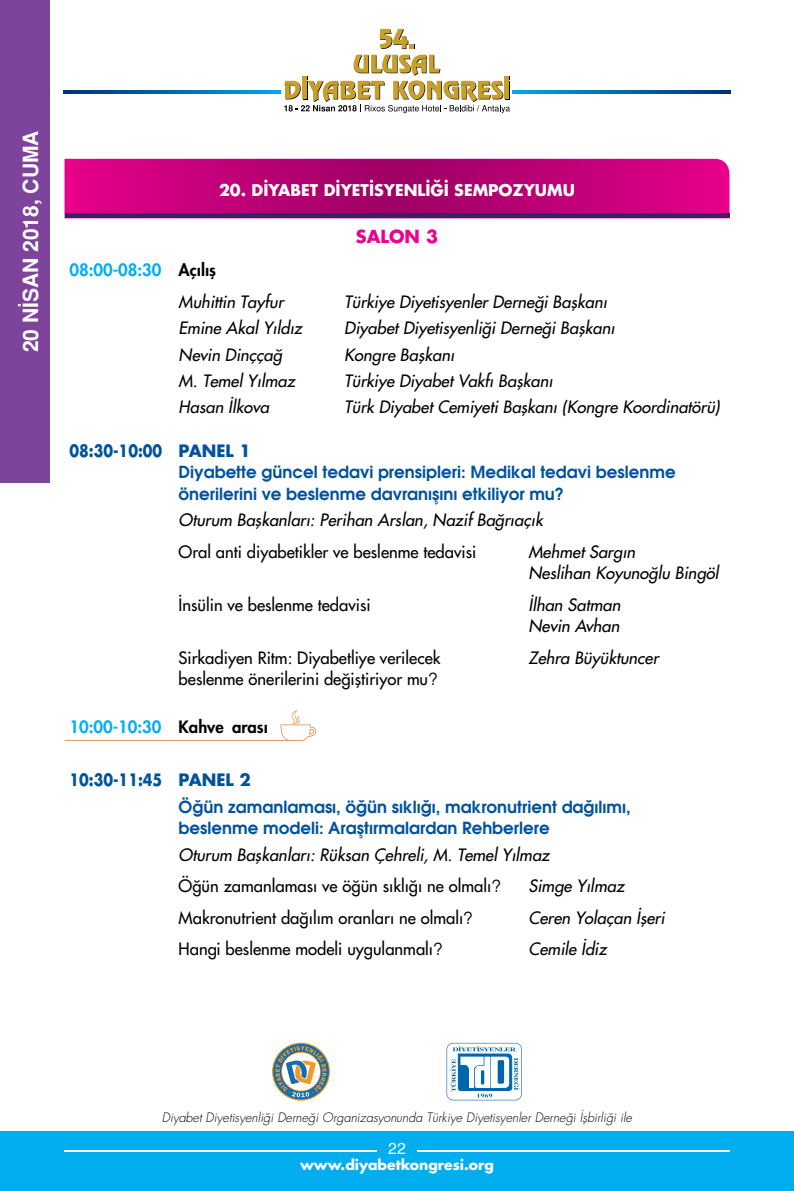
<style>
.page{position:relative;width:794px;height:1191px;background:#fff}
.page>*{position:absolute;margin:0;border:0;box-sizing:border-box;transform-origin:0 0}
.t1{font:700 21px "Helvetica Tr";color:#fff}
.t2{font:17.5px "Futura Bold Tr";color:#ec008c}
.t3{font:16.62px/21.5px "Futura Italic Tr";color:#000}
.t4{font:16.62px "Futura Normal Tr";color:#000}
.t5{font:16.62px/21.5px "Avant Garde Bold Tr";color:#00529c}
.t6{font:16.62px "Futura Heavy Tr";color:#00aeef}
.t7{font:16.62px "Futura Bold Tr";color:#00529c;scale:.85 1}
.t8{font:16.62px "Futura Bold Tr";color:#00529c}
.t9{font:15.75px "Futura Bold Tr";color:#fff}
.t10{font:15.75px "Helvetica Normal Tr";color:#fff}
.t11{font:14px "Futura Bold Tr";color:#fff}
.t12{font:12.6px "Futura Light Ita Tr";color:#000}
.s1{color:#000}
.s2{font-family:"Avant Garde Tr"}
</style>
<div class="page">
<div style="left:0;top:0;width:50px;height:483px;background:#7e439a"></div>
<div style="left:0;top:1131px;width:794px;height:60px;background:#00aeef"></div>
<hr style="left:417px;top:1149px;width:313px;height:2px;background:#fff">
<hr style="left:64px;top:1149px;width:312px;height:2px;background:#fff">
<svg style="left:64px;top:90px;width:217px;height:3px"></svg>
<svg style="left:512px;top:90px;width:218px;height:3px"></svg>
<svg style="left:379px;top:29px;width:35px;height:20px"></svg>
<svg style="left:284px;top:55px;width:226px;height:58px"></svg>
<svg style="left:64px;top:159px;width:665px;height:54px;background:#c10077"></svg>
<div style="left:64px;top:213px;width:665px;height:5px;background:#3a2163"></div>
<svg style="left:64px;top:710px;width:252px;height:31px"></svg>
<svg style="left:272px;top:1042px;width:58px;height:58px"></svg>
<svg style="left:273px;top:1043px;width:56px;height:56px"></svg>
<svg style="left:275px;top:1045px;width:51px;height:52px"></svg>
<svg style="left:446px;top:1042px;width:76px;height:58px"></svg>
<p class="t1" style="left:18px;top:352px;width:223px;rotate:-90deg">20 NİSAN 2018, CUMA</p>
<p class="t9" style="left:219px;top:179px;width:357px">20. DİYABET DİYETİSYENLİĞİ SEMPOZYUMU</p>
<p class="t2" style="left:356px;top:224px;width:25px">Salon</p>
<p class="t2" style="left:426px;top:224px;width:14px">3</p>
<p class="t6" style="left:69px;top:259px;width:148px">08:00-08:30 <span class="s1">Açılış</span></p>
<p class="t3" style="left:179px;top:290px;width:106px">Muhittin Tayfur</p>
<p class="t3" style="left:344px;top:290px;width:264px">Türkiye Diyetisyenler Derneği Başkanı</p>
<p class="t3" style="left:179px;top:317px;width:125px">Emine Akal Yıldız</p>
<p class="t3" style="left:344px;top:317px;width:272px">Diyabet Diyetisyenliği Derneği Başkanı</p>
<p class="t3" style="left:179px;top:343px;width:105px">Nevin Dinççağ</p>
<p class="t3" style="left:344px;top:343px;width:111px">Kongre Başkanı</p>
<p class="t3" style="left:179px;top:370px;width:118px">M. Temel Yılmaz</p>
<p class="t3" style="left:344px;top:370px;width:210px">Türkiye Diyabet Vakfı Başkanı</p>
<p class="t3" style="left:179px;top:396px;width:92px">Hasan İlkova</p>
<p class="t3" style="left:344px;top:396px;width:377px">Türk Diyabet Cemiyeti Başkanı (Kongre Koordinatörü)</p>
<p class="t7" style="left:69px;top:439px;width:155px">08:30-10:00 Panel</p>
<p class="t8" style="left:239px;top:439px;width:13px">1</p>
<p class="t5" style="left:179px;top:461px;width:498px">Diyabette güncel tedavi prensipleri: Medikal tedavi beslenme önerilerini ve beslenme davranışını etkiliyor mu?</p>
<p class="t3" style="left:179px;top:509px;width:365px">Oturum Başkanları: Perihan Arslan, Nazif Bağrıaçık</p>
<p class="t4" style="left:179px;top:540px;width:299px">Oral anti diyabetikler ve beslenme tedavisi</p>
<p class="t3" style="left:528px;top:540px;width:192px">Mehmet Sargın<br>Neslihan Koyunoğlu Bingöl</p>
<p class="t4" style="left:179px;top:593px;width:193px">İnsülin ve beslenme tedavisi</p>
<p class="t3" style="left:528px;top:593px;width:93px">İlhan Satman<br>Nevin Avhan</p>
<p class="t4" style="left:179px;top:646px;width:263px">Sirkadiyen Ritm: Diyabetliye verilecek</p>
<p class="t3" style="left:528px;top:646px;width:131px">Zehra Büyüktuncer</p>
<p class="t4" style="left:179px;top:668px;width:261px">beslenme önerilerini değiştiriyor mu<span class="s2">?</span></p>
<p class="t6" style="left:69px;top:716px;width:200px">10:00-10:30 <span class="s1">Kahve arası</span></p>
<p class="t7" style="left:69px;top:768px;width:155px">10:30-11:45 Panel</p>
<p class="t8" style="left:239px;top:768px;width:13px">2</p>
<p class="t5" style="left:179px;top:795px;width:454px">Öğün zamanlaması, öğün sıklığı, makronutrient dağılımı, beslenme modeli: Araştırmalardan Rehberlere</p>
<p class="t3" style="left:179px;top:843px;width:372px">Oturum Başkanları: Rüksan Çehreli, M. Temel Yılmaz</p>
<p class="t4" style="left:179px;top:875px;width:324px">Öğün zamanlaması ve öğün sıklığı ne olmalı<span class="s2">?</span></p>
<p class="t3" style="left:528px;top:875px;width:97px">Simge Yılmaz</p>
<p class="t4" style="left:179px;top:906px;width:296px">Makronutrient dağılım oranları ne olmalı<span class="s2">?</span></p>
<p class="t3" style="left:528px;top:906px;width:138px">Ceren Yolaçan İşeri</p>
<p class="t4" style="left:179px;top:938px;width:266px">Hangi beslenme modeli uygulanmalı<span class="s2">?</span></p>
<p class="t3" style="left:528px;top:938px;width:80px">Cemile İdiz</p>
<p class="t12" style="left:162px;top:1109px;width:471px">Diyabet Diyetisyenliği Derneği Organizasyonunda Türkiye Diyetisyenler Derneği İşbirliği ile</p>
<p class="t10" style="left:388px;top:1138px;width:19px">22</p>
<p class="t11" style="left:300px;top:1155px;width:195px">www.diyabetkongresi.org</p>
</div>
